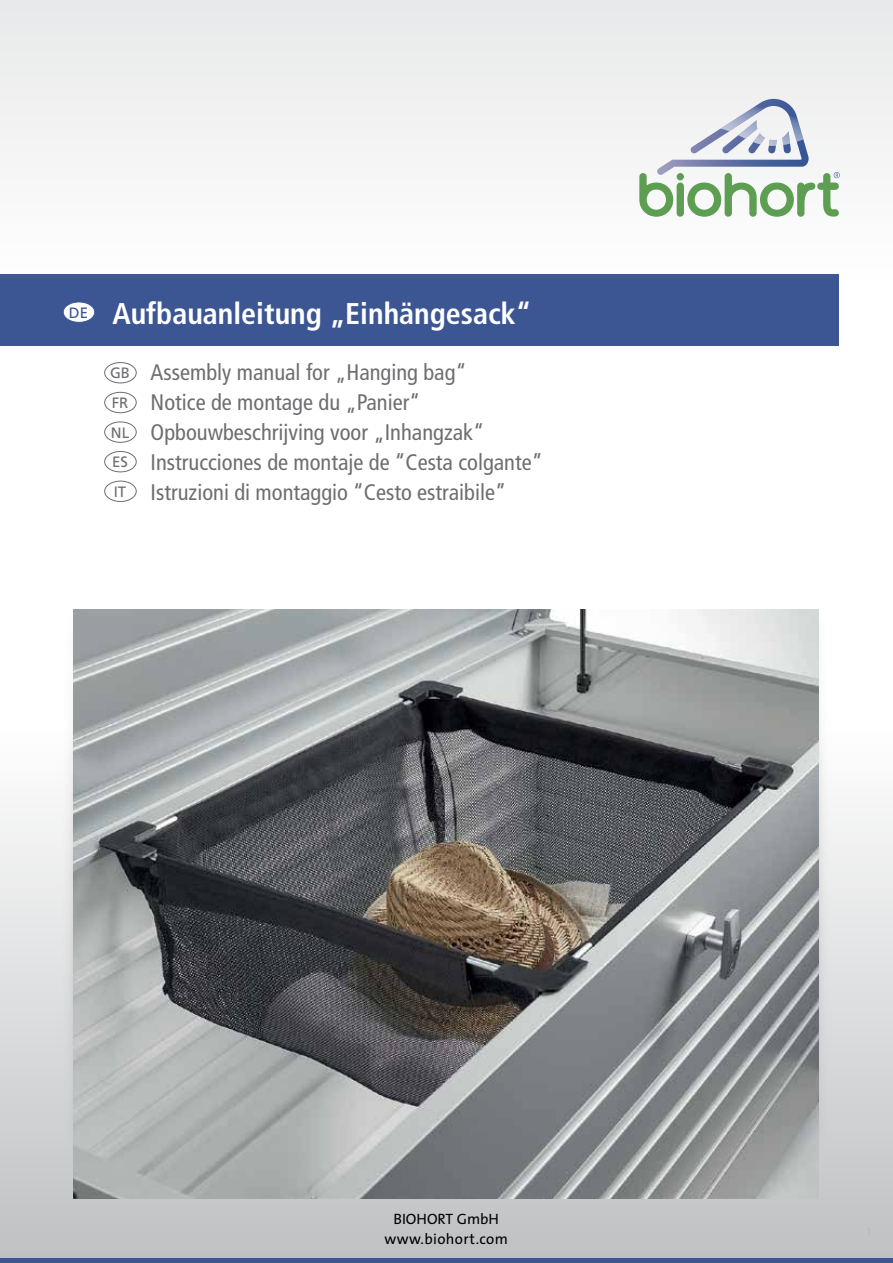
<style>
.page{position:relative;width:893px;height:1263px;background:#fff}
.page>*{position:absolute;margin:0;border:0;box-sizing:border-box;transform-origin:0 0}
.t1{font:700 condensed 30px "Frutiger LT Std";color:#fff}
.t2{font:condensed 22.5px/30px "Frutiger LT Std";color:#6d6e71}
.t3{font:15px/19.5px "The Sans";letter-spacing:.01em;color:#000;text-align:center}
.t4{font:15px/29.7px "Frutiger LT Std";color:#6d6e71;text-align:justify}
.t5{font:15px "Frutiger LT Std";color:#3c5694}
</style>
<div class="page">
<div style="left:0;top:274px;width:839px;height:72px;background:#3c5694"></div>
<div style="left:0;top:0;width:893px;height:280px;background:#f2f3f3"></div>
<div style="left:0;top:730px;width:893px;height:533px;background:linear-gradient(to bottom,#fff,#bcbec1)"></div>
<div style="left:104px;top:362px;width:33px;height:21px;border:1px solid #6d6e71;border-radius:50%"></div>
<div style="left:104px;top:392px;width:33px;height:21px;border:1px solid #6d6e71;border-radius:50%"></div>
<div style="left:104px;top:421px;width:33px;height:22px;border:1px solid #6d6e71;border-radius:50%"></div>
<div style="left:63px;top:302px;width:32px;height:20px;background:#fff;border-radius:50%"></div>
<div style="left:63px;top:302px;width:32px;height:21px;border:1px solid #3c5694;border-radius:50%"></div>
<div style="left:104px;top:481px;width:33px;height:21px;border:1px solid #6d6e71;border-radius:50%"></div>
<div style="left:104px;top:451px;width:33px;height:21px;border:1px solid #6d6e71;border-radius:50%"></div>
<hr style="left:0;top:1259px;width:893px;height:4px;background:#3c5694">
<svg style="left:639px;top:99px;width:201px;height:118px"></svg>
<img style="left:56px;top:609px;width:18px;height:550px">
<img style="left:818px;top:609px;width:19px;height:550px">
<img style="left:74px;top:609px;width:744px;height:589px">
<p class="t5" style="left:69px;top:304px;width:21px">DE</p>
<h1 class="t1" style="left:112px;top:296px;width:421px">Aufbauanleitung „Einhängesack“</h1>
<p class="t2" style="left:151px;top:357px;width:394px">Assembly manual for „Hanging bag“<br>Notice de montage du „Panier“ Opbouwbeschrijving voor „Inhangzak“ Instrucciones de montaje de “Cesta colgante” Istruzioni di montaggio “Cesto estraibile”</p>
<p class="t4" style="left:110px;top:358px;width:21px">GB FR NL</p>
<p class="t4" style="left:112px;top:447px;width:17px">ES</p>
<p class="t4" style="left:114px;top:477px;width:14px">IT</p>
<p class="t3" style="left:384px;top:1209px;width:125px">BIOHORT GmbH www.biohort.com</p>
</div>
